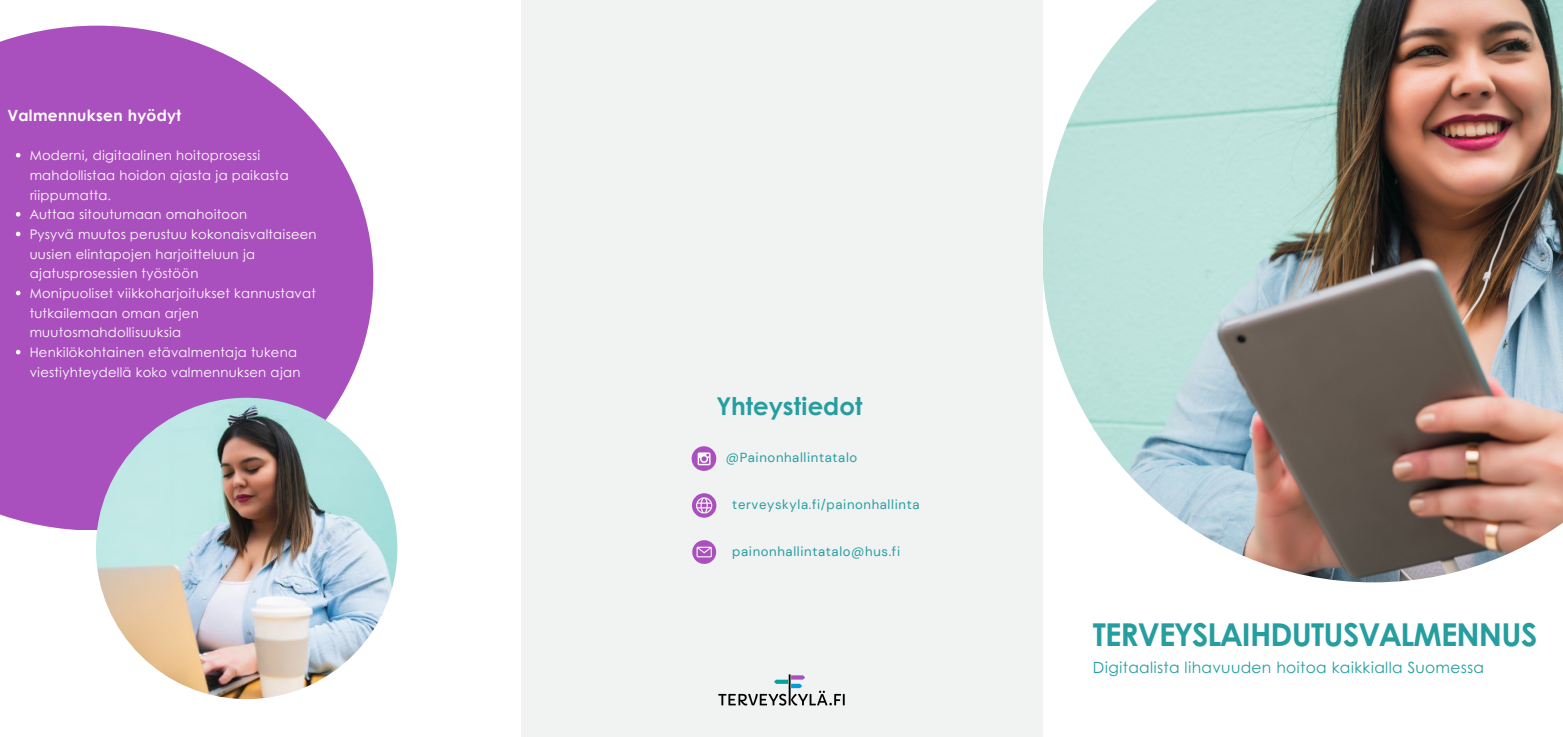
<style>
.page{position:relative;width:1563px;height:737px;background:#fff}
.page>*{position:absolute;margin:0;border:0;box-sizing:border-box;transform-origin:0 0}
.t1{font:700 31.5px "Century Gothic";letter-spacing:-.025em;color:#269ea0}
.t2{font:700 24.5px "Century Gothic";color:#269ea0}
.t3{font:15.49px "Century Gothic";letter-spacing:.02em;color:#269ea0}
.t4{font:700 15.49px "Century Gothic";letter-spacing:.02em;color:#fff}
.t5{font:13.12px/19.7px "Century Gothic";letter-spacing:.02em;color:#fff}
.t6{font:13.12px "DM Sans";letter-spacing:.05em;color:#269ea0}
</style>
<div class="page">
<svg style="left:0;top:26px;width:373px;height:504px;background:#b464c5"></svg>
<img style="left:1042px;top:0;width:521px;height:582px">
<img style="left:96px;top:398px;width:301px;height:301px;border-radius:50%">
<div style="left:521px;top:0;width:521px;height:737px;background:#f1f2f2"></div>
<svg style="left:16px;top:153px;width:4px;height:4px"></svg>
<svg style="left:16px;top:212px;width:4px;height:5px"></svg>
<svg style="left:16px;top:232px;width:4px;height:4px"></svg>
<svg style="left:16px;top:291px;width:4px;height:4px"></svg>
<svg style="left:16px;top:350px;width:4px;height:4px"></svg>
<img style="left:718px;top:674px;width:127px;height:32px">
<svg style="left:691px;top:446px;width:25px;height:25px"></svg>
<svg style="left:697px;top:452px;width:13px;height:13px"></svg>
<svg style="left:692px;top:493px;width:24px;height:25px"></svg>
<svg style="left:692px;top:540px;width:24px;height:24px"></svg>
<p class="t4" style="left:7px;top:103px;width:175px">Valmennuksen hyödyt</p>
<p class="t5" style="left:30px;top:145px;width:260px">Moderni, digitaalinen hoitoprosessi mahdollistaa hoidon ajasta ja paikasta riippumatta.</p>
<h2 class="t5" style="left:30px;top:204px;width:219px">Auttaa sitoutumaan omahoitoon</h2>
<p class="t5" style="left:30px;top:224px;width:288px">Pysyvä muutos perustuu kokonaisvaltaiseen uusien elintapojen harjoitteluun ja ajatusprosessien työstöön</p>
<p class="t5" style="left:30px;top:283px;width:288px">Monipuoliset viikkoharjoitukset kannustavat tutkailemaan oman arjen muutosmahdollisuuksia</p>
<p class="t5" style="left:30px;top:342px;width:272px">Henkilökohtainen etävalmentaja tukena viestiyhteydellä koko valmennuksen ajan</p>
<p class="t2" style="left:717px;top:387px;width:147px">Yhteystiedot</p>
<p class="t6" style="left:726px;top:449px;width:133px">@Painonhallintatalo</p>
<p class="t6" style="left:732px;top:496px;width:189px">terveyskyla.fi/painonhallinta</p>
<p class="t6" style="left:732px;top:543px;width:169px">painonhallintatalo@hus.fi</p>
<p class="t1" style="left:1092px;top:610px;width:446px">TERVEYSLAIHDUTUSVALMENNUS</p>
<p class="t3" style="left:1092px;top:656px;width:393px">Digitaalista lihavuuden hoitoa kaikkialla Suomessa</p>
</div>
